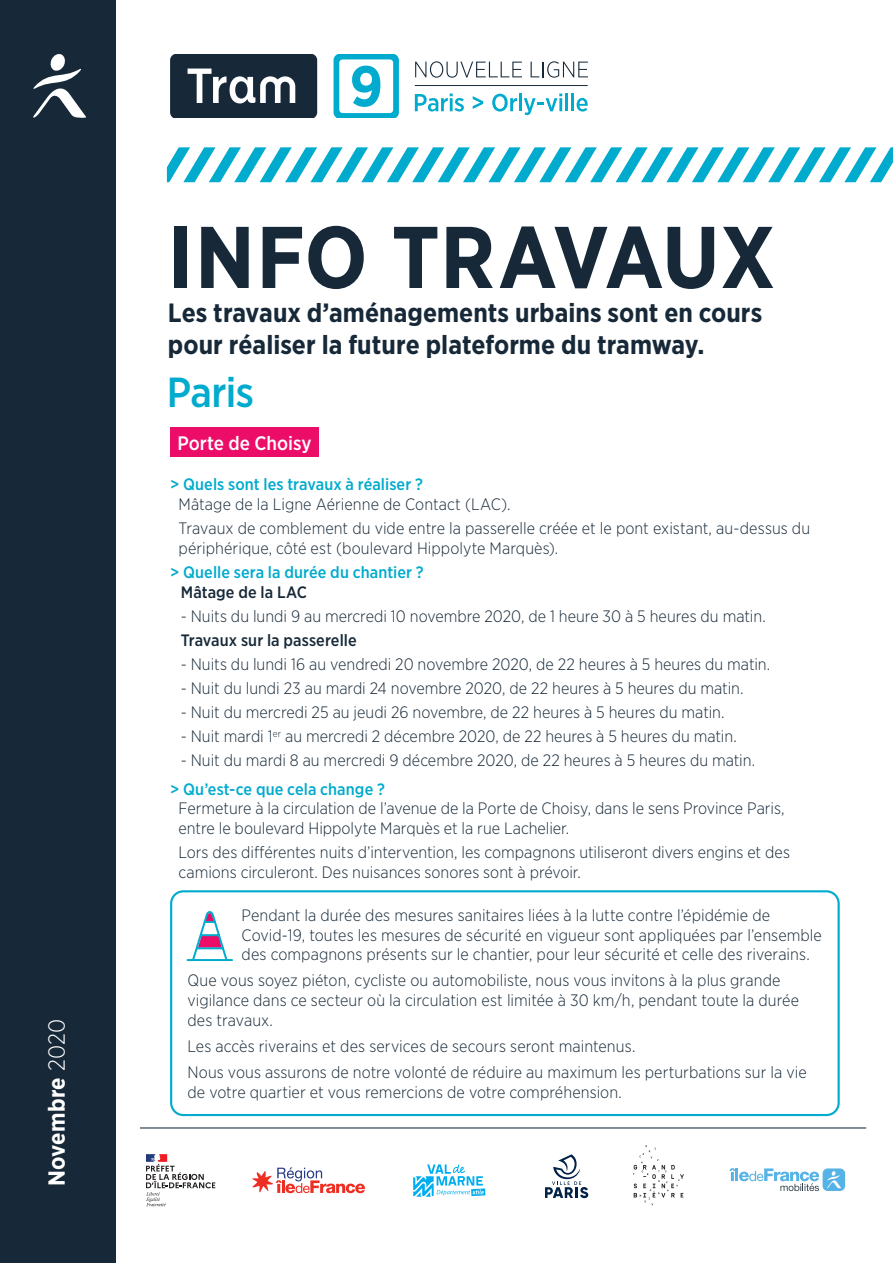
<style>
.page{position:relative;width:893px;height:1263px;background:#fff}
.page>*{position:absolute;margin:0;border:0;box-sizing:border-box;transform-origin:0 0}
.t1{font:700 87.3px "Gotham Narrow";letter-spacing:.005em;color:#172938}
.t2{font:500 42px "Gotham Narrow";letter-spacing:-.015em;color:#00abcd}
.t3{font:700 26.4px/31.7px "Gotham Narrow";color:#172938}
.t4{font:700 23.25px "Gotham Narrow";letter-spacing:.015em;color:#fff}
.t5{font:500 19.5px "Gotham Narrow";color:#fff}
.t6{font:300 16.5px/19.8px "Gotham Narrow";color:#172938}
.t7{font:500 16.5px "Gotham Narrow";letter-spacing:.005em;color:#00abcd}
.t8{font:500 16.5px "Gotham Narrow";letter-spacing:.005em;color:#172938}
.s1{font-weight:300}
</style>
<div class="page">
<hr style="left:140px;top:1127px;width:726px;height:1px;background:#172938">
<div style="left:0;top:0;width:116px;height:1263px;background:#172938"></div>
<svg style="left:633px;top:1145px;width:51px;height:60px"></svg>
<svg style="left:729px;top:1168px;width:90px;height:23px"></svg>
<div style="left:823px;top:1168px;width:22px;height:23px;background:#55b3e5;border-radius:5px"></div>
<svg style="left:827px;top:1171px;width:14px;height:17px"></svg>
<svg style="left:413px;top:1164px;width:72px;height:33px"></svg>
<svg style="left:545px;top:1154px;width:43px;height:44px"></svg>
<svg style="left:252px;top:1167px;width:113px;height:26px"></svg>
<svg style="left:146px;top:1154px;width:69px;height:52px"></svg>
<svg style="left:33px;top:54px;width:53px;height:64px"></svg>
<svg style="left:414px;top:61px;width:174px;height:55px"></svg>
<hr style="left:415px;top:85px;width:173px;height:1px;background:#172938">
<svg style="left:170px;top:54px;width:147px;height:64px;background:#3a4956"></svg>
<svg style="left:334px;top:54px;width:65px;height:64px"></svg>
<div style="left:170px;top:890px;width:670px;height:226px;border:2px solid #00abcd;border-radius:12px"></div>
<svg style="left:186px;top:911px;width:47px;height:51px"></svg>
<div style="left:170px;top:427px;width:149px;height:30px;background:#ec0d69"></div>
<svg style="left:167px;top:147px;width:726px;height:35px"></svg>
<p class="t4" style="left:42px;top:1186px;width:168px;rotate:-90deg">Novembre <span class="s1">2020</span></p>
<p class="t1" style="left:168px;top:201px;width:609px">INFO TRAVAUX</p>
<p class="t3" style="left:168px;top:296px;width:596px">Les travaux d’aménagements urbains sont en cours pour réaliser la future plateforme du tramway.</p>
<p class="t2" style="left:167px;top:366px;width:89px">Paris</p>
<p class="t5" style="left:177px;top:430px;width:136px">Porte de Choisy</p>
<p class="t7" style="left:170px;top:474px;width:254px">&gt; Quels sont les travaux à réaliser ?</p>
<p class="t6" style="left:179px;top:494px;width:334px">Mâtage de la Ligne Aérienne de Contact (LAC).</p>
<p class="t6" style="left:179px;top:518px;width:633px">Travaux de comblement du vide entre la passerelle créée et le pont existant, au-dessus du périphérique, côté est (boulevard Hippolyte Marquès).</p>
<p class="t7" style="left:170px;top:562px;width:255px">&gt; Quelle sera la durée du chantier ?</p>
<p class="t8" style="left:181px;top:582px;width:128px">Mâtage de la LAC</p>
<p class="t6" style="left:181px;top:606px;width:586px">- Nuits du lundi 9 au mercredi 10 novembre 2020, de 1 heure 30 à 5 heures du matin.</p>
<p class="t8" style="left:181px;top:630px;width:178px">Travaux sur la passerelle</p>
<p class="t6" style="left:181px;top:654px;width:591px">- Nuits du lundi 16 au vendredi 20 novembre 2020, de 22 heures à 5 heures du matin.</p>
<p class="t6" style="left:181px;top:678px;width:564px">- Nuit du lundi 23 au mardi 24 novembre 2020, de 22 heures à 5 heures du matin.</p>
<p class="t6" style="left:181px;top:702px;width:545px">- Nuit du mercredi 25 au jeudi 26 novembre, de 22 heures à 5 heures du matin.</p>
<p class="t6" style="left:181px;top:726px;width:558px">- Nuit mardi 1<sup>er</sup> au mercredi 2 décembre 2020, de 22 heures à 5 heures du matin.</p>
<p class="t6" style="left:181px;top:750px;width:576px">- Nuit du mardi 8 au mercredi 9 décembre 2020, de 22 heures à 5 heures du matin.</p>
<p class="t7" style="left:170px;top:778px;width:216px">&gt; Qu’est-ce que cela change ?</p>
<p class="t6" style="left:179px;top:798px;width:608px">Fermeture à la circulation de l’avenue de la Porte de Choisy, dans le sens Province Paris, entre le boulevard Hippolyte Marquès et la rue Lachelier.</p>
<p class="t6" style="left:179px;top:842px;width:613px">Lors des différentes nuits d’intervention, les compagnons utiliseront divers engins et des camions circuleront. Des nuisances sonores sont à prévoir.</p>
<p class="t6" style="left:242px;top:905px;width:582px">Pendant la durée des mesures sanitaires liées à la lutte contre l’épidémie de<br>Covid-19, toutes les mesures de sécurité en vigueur sont appliquées par l’ensemble des compagnons présents sur le chantier, pour leur sécurité et celle des riverains.</p>
<p class="t6" style="left:187px;top:970px;width:613px">Que vous soyez piéton, cycliste ou automobiliste, nous vous invitons à la plus grande vigilance dans ce secteur où la circulation est limitée à 30 km/h, pendant toute la durée des travaux.</p>
<p class="t6" style="left:187px;top:1036px;width:449px">Les accès riverains et des services de secours seront maintenus.</p>
<p class="t6" style="left:187px;top:1062px;width:621px">Nous vous assurons de notre volonté de réduire au maximum les perturbations sur la vie de votre quartier et vous remercions de votre compréhension.</p>
</div>
